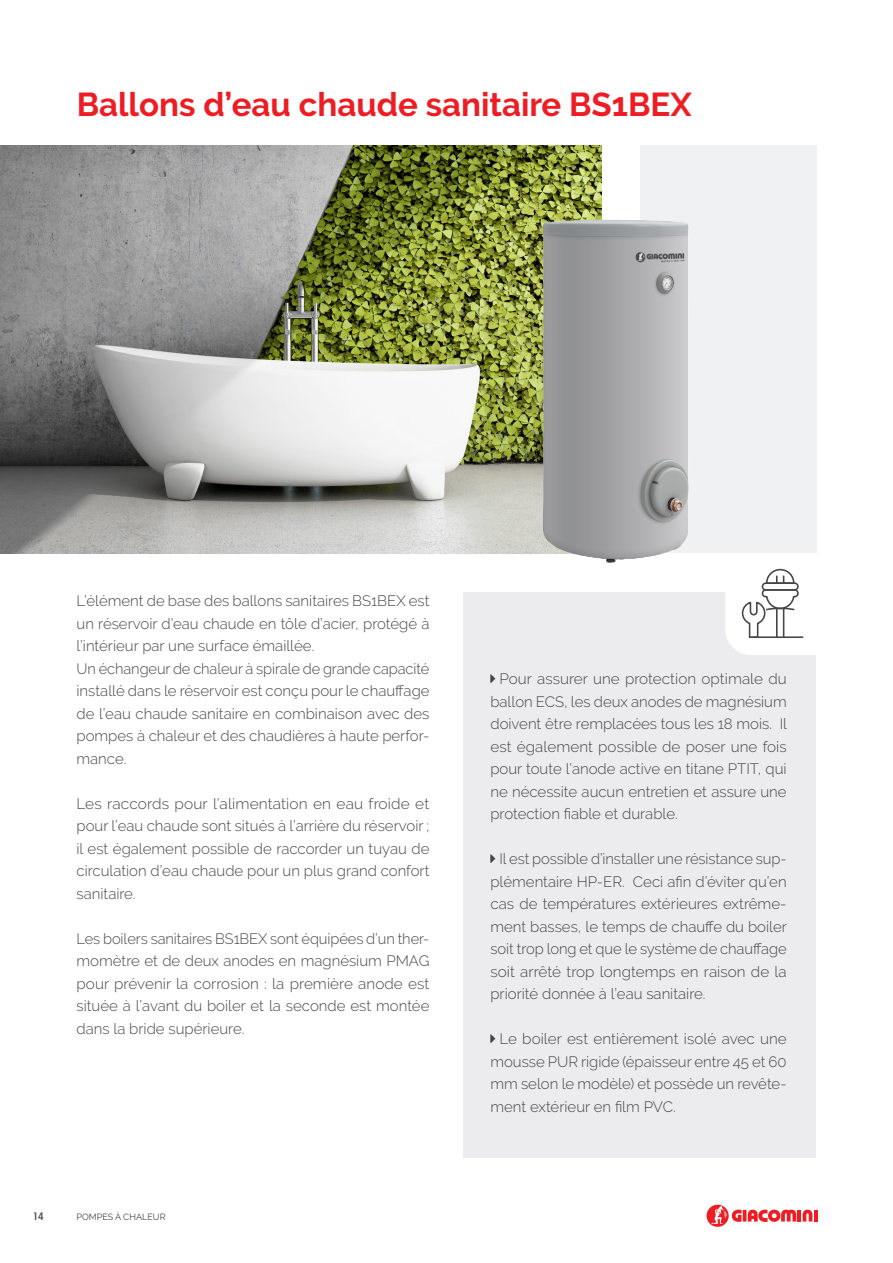
<style>
.page{position:relative;width:893px;height:1263px;background:#fff}
.page>*{position:absolute;margin:0;border:0;box-sizing:border-box;transform-origin:0 0}
.Titre_M{font:700 33px "Raleway";color:#ee1d23}
.Body_texte{font:300 15px/22.5px "Raleway";color:#454647;text-align:justify}
.t1{font:500 condensed 12px "Modena";color:#454647}
.t2{font:9px "Raleway";color:#454647}
</style>
<div class="page">
<svg style="left:706px;top:1204px;width:23px;height:23px"></svg>
<svg style="left:711px;top:1206px;width:106px;height:18px"></svg>
<div style="left:463px;top:592px;width:353px;height:565px;background:#ececee"></div>
<img style="left:0;top:145px;width:602px;height:408px">
<div style="left:640px;top:145px;width:176px;height:408px;background:#f0f1f2"></div>
<img style="left:508px;top:183px;width:181px;height:380px">
<svg style="left:725px;top:568px;width:91px;height:87px"></svg>
<hr style="left:752px;top:636px;width:51px;height:2px;background:#454647">
<p class="Titre_M" style="left:77px;top:86px;width:616px">Ballons d’eau chaude sanitaire BS1BEX</p>
<p class="Body_texte" style="left:77px;top:589px;width:354px">L’élément de base des ballons sanitaires BS1BEX est un réservoir d’eau chaude en tôle d’acier, protégé à l’intérieur par une surface émaillée.</p>
<p class="Body_texte" style="left:77px;top:657px;width:355px">Un échangeur de chaleur à spirale de grande capacité installé dans le réservoir est conçu pour le chauffage de l’eau chaude sanitaire en combinaison avec des pompes à chaleur et des chaudières à haute perfor&shy;mance.</p>
<p class="Body_texte" style="left:77px;top:792px;width:354px">Les raccords pour l’alimentation en eau froide et pour l’eau chaude sont situés à l’arrière du réservoir ; il est également possible de raccorder un tuyau de circulation d’eau chaude pour un plus grand confort sanitaire.</p>
<p class="Body_texte" style="left:77px;top:927px;width:354px">Les boilers sanitaires BS1BEX sont équipées d’un ther&shy;momètre et de deux anodes en magnésium PMAG pour prévenir la corrosion : la première anode est située à l’avant du boiler et la seconde est montée dans la bride supérieure.</p>
<p class="t1" style="left:33px;top:1210px;width:13px">14</p>
<p class="t2" style="left:77px;top:1211px;width:91px">POMPES À CHALEUR</p>
<p class="Body_texte" style="left:490px;top:668px;width:298px;text-indent:9px">Pour assurer une protection optimale du ballon ECS, les deux anodes de magnésium doivent être remplacées tous les 18 mois. Il est également possible de poser une fois pour toute l’anode active en titane PTIT, qui ne nécessite aucun entretien et assure une protection fiable et durable.</p>
<p class="Body_texte" style="left:490px;top:848px;width:298px;text-indent:9px">Il est possible d’installer une résistance sup&shy;plémentaire HP-ER. Ceci afin d’éviter qu’en cas de températures extérieures extrême&shy;ment basses, le temps de chauffe du boiler soit trop long et que le système de chauffage soit arrêté trop longtemps en raison de la priorité donnée à l’eau sanitaire.</p>
<p class="Body_texte" style="left:490px;top:1028px;width:298px;text-indent:9px">Le boiler est entièrement isolé avec une mousse PUR rigide (épaisseur entre 45 et 60 mm selon le modèle) et possède un revête&shy;ment extérieur en film PVC.</p>
</div>
